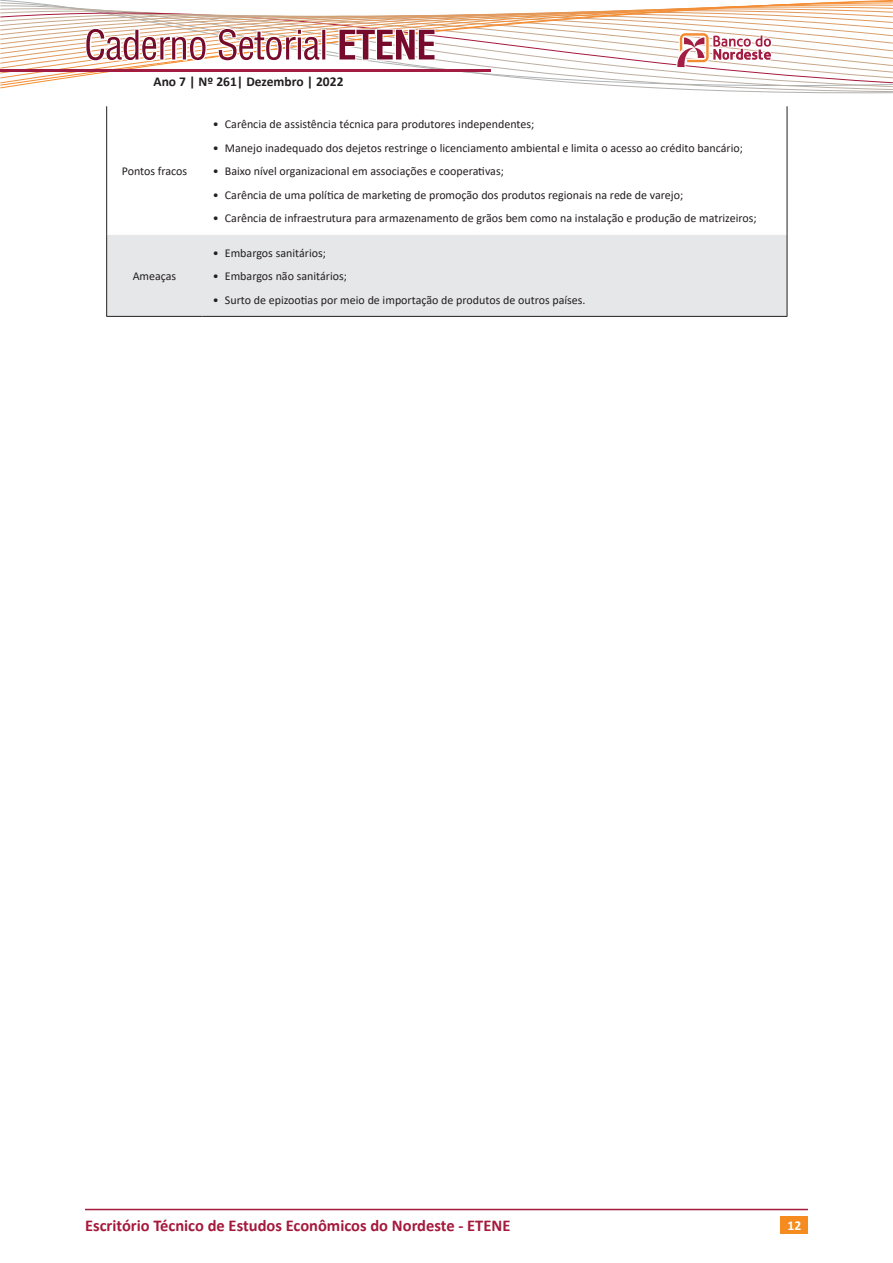
<style>
.page{position:relative;width:893px;height:1263px;background:#fff}
.page>*{position:absolute;margin:0;border:0;box-sizing:border-box;transform-origin:0 0}
.t1{font:700 16.5px "Calibri";color:#a5193b}
.t2{font:700 13.5px "Calibri";color:#231f20}
.t3{font:700 13.5px "Calibri";color:#fff}
.t4{font:12px "Calibri";color:#231f20}
</style>
<div class="page">
<div style="left:781px;top:1216px;width:27px;height:17px;background:#f68b1f"></div>
<hr style="left:85px;top:1209px;width:723px;height:1px;background:#a5193b">
<svg style="left:0;top:0;width:893px;height:317px"></svg>
<hr style="left:0;top:70px;width:490px;height:2px;background:#a31c42">
<svg style="left:107px;top:106px;width:680px;height:129px"></svg>
<div style="left:107px;top:235px;width:680px;height:81px;background:#e6e7e9"></div>
<hr style="left:106px;top:106px;width:1px;height:129px;background:#231f20">
<hr style="left:787px;top:106px;width:1px;height:129px;background:#231f20">
<hr style="left:106px;top:235px;width:1px;height:81px;background:#231f20">
<hr style="left:787px;top:235px;width:1px;height:81px;background:#231f20">
<hr style="left:106px;top:316px;width:96px;height:1px;background:#231f20">
<hr style="left:202px;top:316px;width:585px;height:1px;background:#231f20">
<p class="t2" style="left:153px;top:72px;width:192px">Ano 7 | Nº 261| Dezembro | 2022</p>
<p class="t4" style="left:122px;top:163px;width:67px">Pontos fracos</p>
<p class="t4" style="left:133px;top:268px;width:45px">Ameaças</p>
<p class="t4" style="left:213px;top:116px;width:323px">• Carência de assistência técnica para produtores independentes;</p>
<p class="t4" style="left:213px;top:139px;width:532px">• Manejo inadequado dos dejetos restringe o licenciamento ambiental e limita o acesso ao crédito bancário;</p>
<p class="t4" style="left:213px;top:163px;width:293px">• Baixo nível organizacional em associações e cooperativas;</p>
<p class="t4" style="left:213px;top:186px;width:472px">• Carência de uma política de marketing de promoção dos produtos regionais na rede de varejo;</p>
<p class="t4" style="left:213px;top:210px;width:545px">• Carência de infraestrutura para armazenamento de grãos bem como na instalação e produção de matrizeiros;</p>
<p class="t4" style="left:213px;top:244px;width:115px">• Embargos sanitários;</p>
<p class="t4" style="left:213px;top:268px;width:136px">• Embargos não sanitários;</p>
<p class="t4" style="left:213px;top:291px;width:374px">• Surto de epizootias por meio de importação de produtos de outros países.</p>
<h1 class="t1" style="left:85px;top:1213px;width:427px">Escritório Técnico de Estudos Econômicos do Nordeste - ETENE</h1>
<p class="t3" style="left:787px;top:1216px;width:15px">12</p>
</div>
